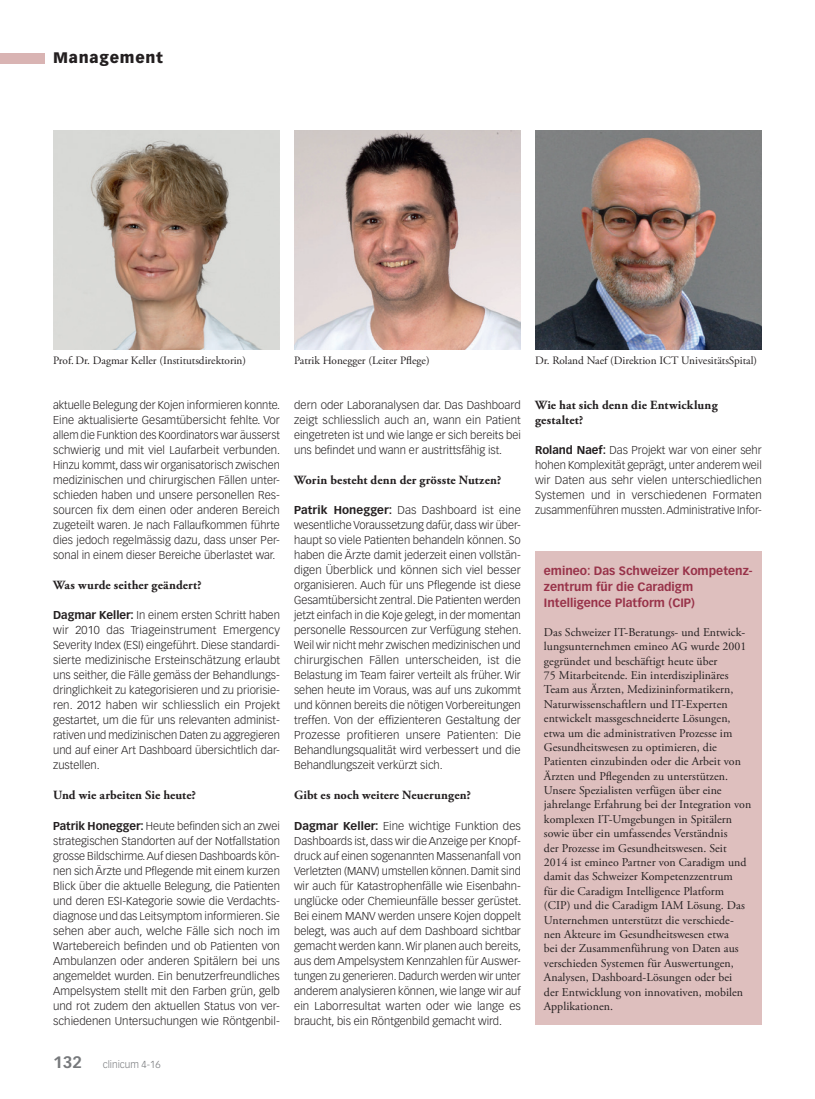
<style>
.page{position:relative;width:815px;height:1099px;background:#fff}
.page>*{position:absolute;margin:0;border:0;box-sizing:border-box;transform-origin:0 0}
.t1{font:900 15px "Vectora LT Std";letter-spacing:.05em;color:#231f20}
.t2{font:700 12.5px/15px "Adobe Garamond Pro";letter-spacing:.01em;color:#231f20}
.t3{font:11.88px/14.4px "Adobe Garamond Pro";letter-spacing:.005em;color:#231f20}
.t4{font:700 11.88px/16.2px "Vectora LT Std";color:#983249}
.t5{font:300 11.25px/15px "Vectora LT Std";color:#231f20;text-align:justify}
.t6{font:11.25px "Adobe Garamond Pro";color:#231f20}
.t7{font:300 10px "Vectora LT Std";color:#76787b}
.s1{font-weight:700}
.s2{font-weight:700;font-size:16.25px}
</style>
<div class="page">
<div style="left:0;top:53px;width:45px;height:10px;background:#d9b4b3"></div>
<div style="left:535px;top:550px;width:227px;height:474px;background:#debfbe"></div>
<img style="left:535px;top:130px;width:227px;height:219px">
<img style="left:294px;top:130px;width:227px;height:219px">
<img style="left:53px;top:130px;width:227px;height:219px">
<h1 class="t1" style="left:53px;top:49px;width:111px">Management</h1>
<p class="t6" style="left:53px;top:354px;width:194px">Prof.Dr. Dagmar Keller (Institutsdirektorin)</p>
<p class="t6" style="left:294px;top:354px;width:137px">Patrik Honegger (Leiter Pflege)</p>
<p class="t6" style="left:535px;top:353px;width:224px">Dr. Roland Naef (Direktion ICT UnivesitätsSpital)</p>
<p class="t5" style="left:53px;top:398px;width:229px">aktuelle Belegung der Kojen informieren konnte.<br>Eine aktualisierte Gesamtübersicht fehlte. Vor allem die Funktion des Koordinators war äusserst schwierig und mit viel Laufarbeit verbunden.<br>Hinzu kommt, dass wir organisatorisch zwischen medizinischen und chirurgischen Fällen unter&shy;schieden haben und unsere personellen Res&shy;sourcen fix dem einen oder anderen Bereich zugeteilt waren. Je nach Fallaufkommen führte dies jedoch regelmässig dazu, dass unser Per&shy;sonal in einem dieser Bereiche überlastet war.</p>
<p class="t2" style="left:53px;top:578px;width:150px">Was wurde seither geändert?</p>
<p class="t5" style="left:53px;top:608px;width:228px"><span class="s1">Dagmar Keller:</span> In einem ersten Schritt haben wir 2010 das Triageinstrument Emergency Severity Index (ESI) eingeführt. Diese standardi&shy;sierte medizinische Ersteinschätzung erlaubt uns seither, die Fälle gemäss der Behandlungs&shy;dringlichkeit zu kategorisieren und zu priorisie&shy;ren. 2012 haben wir schliesslich ein Projekt gestartet, um die für uns relevanten administ&shy;rativen und medizinischen Daten zu aggregieren und auf einer Art Dashboard übersichtlich dar&shy;zustellen.</p>
<p class="t2" style="left:53px;top:788px;width:144px">Und wie arbeiten Sie heute?</p>
<p class="t5" style="left:53px;top:818px;width:228px"><span class="s1">Patrik Honegger:</span> Heute befinden sich an zwei strategischen Standorten auf der Notfallstation grosse Bildschirme. Auf diesen Dashboards kön&shy;nen sich Ärzte und Pflegende mit einem kurzen Blick über die aktuelle Belegung, die Patienten und deren ESI-Kategorie sowie die Verdachts&shy;diagnose und das Leitsymptom informieren. Sie sehen aber auch, welche Fälle sich noch im Wartebereich befinden und ob Patienten von Ambulanzen oder anderen Spitälern bei uns angemeldet wurden. Ein benutzerfreundliches Ampelsystem stellt mit den Farben grün, gelb und rot zudem den aktuellen Status von ver&shy;schiedenen Untersuchungen wie Röntgenbil-</p>
<p class="t7" style="left:53px;top:1058px;width:109px"><span class="s2">132</span> clinicum 4-16</p>
<p class="t5" style="left:294px;top:398px;width:228px">dern oder Laboranalysen dar. Das Dashboard zeigt schliesslich auch an, wann ein Patient eingetreten ist und wie lange er sich bereits bei uns befindet und wann er austrittsfähig ist.</p>
<p class="t2" style="left:294px;top:473px;width:209px">Worin besteht denn der grösste Nutzen?</p>
<p class="t5" style="left:294px;top:503px;width:229px"><span class="s1">Patrik Honegger:</span> Das Dashboard ist eine wesentliche Voraussetzung dafür, dass wir über&shy;haupt so viele Patienten behandeln können. So haben die Ärzte damit jederzeit einen vollstän&shy;digen Überblick und können sich viel besser organisieren. Auch für uns Pflegende ist diese Gesamtübersicht zentral. Die Patienten werden jetzt einfach in die Koje gelegt, in der momentan personelle Ressourcen zur Verfügung stehen.<br>Weil wir nicht mehr zwischen medizinischen und chirurgischen Fällen unterscheiden, ist die Belastung im Team fairer verteilt als früher. Wir sehen heute im Voraus, was auf uns zukommt und können bereits die nötigen Vorbereitungen treffen. Von der effizienteren Gestaltung der Prozesse profitieren unsere Patienten: Die Behandlungsqualität wird verbessert und die Behandlungszeit verkürzt sich.</p>
<p class="t2" style="left:294px;top:788px;width:178px">Gibt es noch weitere Neuerungen?</p>
<p class="t5" style="left:294px;top:818px;width:229px"><span class="s1">Dagmar Keller:</span> Eine wichtige Funktion des Dashboards ist, dass wir die Anzeige per Knopf&shy;druck auf einen sogenannten Massenanfall von Verletzten (MANV) umstellen können. Damit sind wir auch für Katastrophenfälle wie Eisenbahn&shy;unglücke oder Chemieunfälle besser gerüstet.<br>Bei einem MANV werden unsere Kojen doppelt belegt, was auch auf dem Dashboard sichtbar gemacht werden kann. Wir planen auch bereits, aus dem Ampelsystem Kennzahlen für Auswer&shy;tungen zu generieren. Dadurch werden wir unter anderem analysieren können, wie lange wir auf ein Laborresultat warten oder wie lange es braucht, bis ein Röntgenbild gemacht wird.</p>
<p class="t2" style="left:535px;top:398px;width:184px">Wie hat sich denn die Entwicklung gestaltet?</p>
<p class="t5" style="left:535px;top:443px;width:228px"><span class="s1">Roland Naef:</span> Das Projekt war von einer sehr hohen Komplexität geprägt, unter anderem weil wir Daten aus sehr vielen unterschiedlichen Systemen und in verschiedenen Formaten zusammenführen mussten. Administrative Infor-</p>
<p class="t4" style="left:544px;top:562px;width:210px">emineo: Das Schweizer Kompetenz&shy;zentrum für die Caradigm<br>Intelligence Platform (CIP)</p>
<p class="t3" style="left:544px;top:625px;width:209px">Das Schweizer IT-Beratungs- und Entwick&shy;lungsunternehmen emineo AG wurde 2001 gegründet und beschäftigt heute über<br>75 Mitarbeitende. Ein interdisziplinäres Team aus Ärzten, Medizininformatikern, Naturwissenschaftlern und IT-Experten entwickelt massgeschneiderte Lösungen, etwa um die administrativen Prozesse im Gesundheitswesen zu optimieren, die Patienten einzubinden oder die Arbeit von Ärzten und Pflegenden zu unterstützen.<br>Unsere Spezialisten verfügen über eine jahrelange Erfahrung bei der Integration von komplexen IT-Umgebungen in Spitälern sowie über ein umfassendes Verständnis<br>der Prozesse im Gesundheitswesen. Seit 2014 ist emineo Partner von Caradigm und damit das Schweizer Kompetenzzentrum<br>für die Caradigm Intelligence Platform (CIP) und die Caradigm IAM Lösung. Das Unternehmen unterstützt die verschiede&shy;nen Akteure im Gesundheitswesen etwa<br>bei der Zusammenführung von Daten aus verschieden Systemen für Auswertungen, Analysen, Dashboard-Lösungen oder bei<br>der Entwicklung von innovativen, mobilen Applikationen.</p>
</div>
